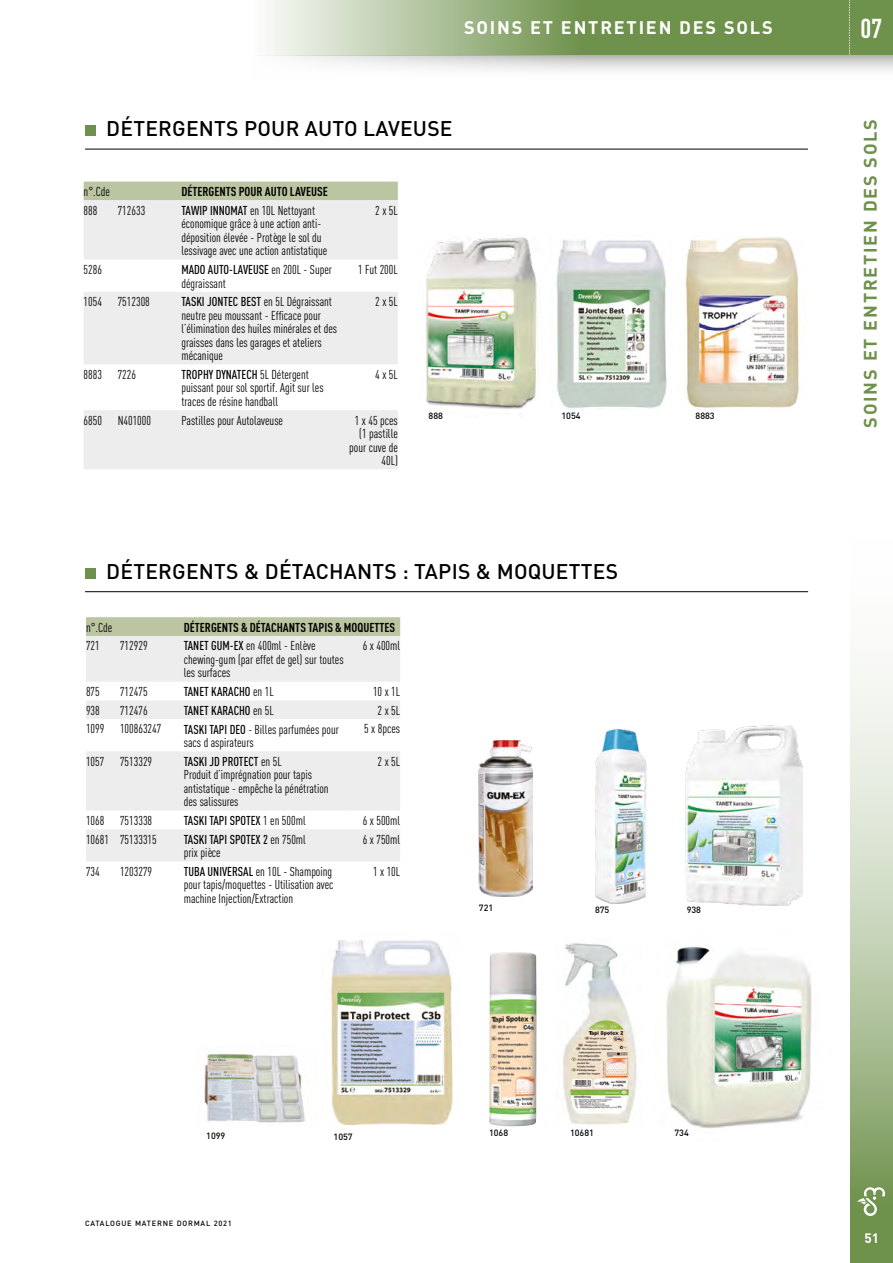
<style>
.page{position:relative;width:893px;height:1263px;background:#fff}
.page>*{position:absolute;margin:0;border:0;box-sizing:border-box;transform-origin:0 0}
.t1{font:700 27px "DIN Cond";color:#fff}
.t2{font:500 21px "DIN";letter-spacing:.01em;color:#000}
.t3{font:700 18px "DIN";letter-spacing:.1em;color:#6e914b}
.t4{font:700 18px "DIN";letter-spacing:.1em;color:#fff}
.t5{font:700 13.5px "DIN";color:#fff}
.t6{font:12.75px/13.5px "DIN Cond";color:#000}
.t7{font:500 12.75px/13.5px "DIN Cond";color:#000}
.t8{font:700 12.75px "DIN Cond";color:#000}
.t9{font:500 9px "DIN";color:#000}
.t10{font:500 7.5px "DIN";letter-spacing:.1em;color:#000}
.s1{font-weight:500}
.s2{font-weight:400}
</style>
<div class="page">
<svg style="left:850px;top:668px;width:43px;height:595px"></svg>
<svg style="left:270px;top:0;width:623px;height:55px;fill:#70924d"></svg>
<svg style="left:849px;top:0;width:1px;height:55px"></svg>
<svg style="left:262px;top:55px;width:631px;height:16px"></svg>
<svg style="left:857px;top:1187px;width:28px;height:29px"></svg>
<img style="left:425px;top:235px;width:112px;height:174px">
<hr style="left:85px;top:149px;width:723px;height:1px;background:#000">
<div style="left:85px;top:126px;width:10px;height:10px;background:#6e914b"></div>
<div style="left:84px;top:182px;width:314px;height:18px;background:#bbc5a1"></div>
<svg style="left:84px;top:200px;width:314px;height:269px;fill:#ededed"></svg>
<img style="left:556px;top:239px;width:111px;height:170px">
<img style="left:685px;top:237px;width:115px;height:172px">
<img style="left:595px;top:729px;width:52px;height:175px">
<img style="left:204px;top:1053px;width:101px;height:70px">
<img style="left:666px;top:946px;width:146px;height:182px">
<img style="left:479px;top:741px;width:53px;height:155px">
<hr style="left:85px;top:591px;width:723px;height:1px;background:#000">
<div style="left:85px;top:568px;width:10px;height:11px;background:#6e914b"></div>
<div style="left:86px;top:617px;width:314px;height:19px;background:#bbc5a1"></div>
<svg style="left:86px;top:636px;width:314px;height:225px;fill:#ededed"></svg>
<img style="left:685px;top:725px;width:117px;height:180px">
<img style="left:489px;top:952px;width:48px;height:174px">
<img style="left:563px;top:943px;width:74px;height:182px">
<img style="left:329px;top:940px;width:124px;height:185px">
<h3 class="t4" style="left:464px;top:16px;width:310px">SOINS ET ENTRETIEN DES SOLS</h3>
<h2 class="t2" style="left:106px;top:114px;width:348px">DÉTERGENTS POUR AUTO LAVEUSE</h2>
<p class="t6" style="left:84px;top:185px;width:28px">n°.Cde</p>
<p class="t8" style="left:181px;top:184px;width:148px">DÉTERGENTS POUR AUTO LAVEUSE</p>
<p class="t6" style="left:84px;top:203px;width:15px">888</p>
<p class="t6" style="left:118px;top:203px;width:29px">712633</p>
<p class="t6" style="left:181px;top:203px;width:147px"><span class="s1">TAWIP INNOMAT</span> en 10L Nettoyant économique grâce à une action anti&shy;déposition élevée - Protège le sol du lessivage avec une action antistatique</p>
<p class="t6" style="left:375px;top:203px;width:24px">2 x 5L</p>
<p class="t6" style="left:84px;top:263px;width:20px">5286</p>
<p class="t6" style="left:181px;top:263px;width:152px"><span class="s1">MADO AUTO-LAVEUSE</span> en 200L - Super dégraissant</p>
<p class="t6" style="left:358px;top:263px;width:41px">1 Fut 200L</p>
<p class="t6" style="left:84px;top:295px;width:68px">1054 7512308</p>
<p class="t6" style="left:181px;top:295px;width:157px"><span class="s1">TASKI JONTEC BEST</span> en 5L Dégraissant neutre peu moussant - Efficace pour l’élimination des huiles minérales et des graisses dans les garages et ateliers mécanique</p>
<p class="t6" style="left:375px;top:295px;width:24px">2 x 5L</p>
<p class="t6" style="left:84px;top:367px;width:54px">8883 7226</p>
<p class="t6" style="left:181px;top:368px;width:144px"><span class="s1">TROPHY DYNATECH</span> 5L Détergent puissant pour sol sportif. Agit sur les traces de résine handball</p>
<p class="t6" style="left:375px;top:367px;width:24px">4 x 5L</p>
<p class="t6" style="left:84px;top:413px;width:69px">6850 N401000</p>
<p class="t6" style="left:181px;top:413px;width:103px">Pastilles pour Autolaveuse</p>
<p class="t6" style="left:349px;top:413px;width:50px;text-align:right">1 x 45 pces (1 pastille pour cuve de<br>40L)</p>
<p class="t9" style="left:429px;top:409px;width:16px">888</p>
<p class="t9" style="left:561px;top:409px;width:21px">1054</p>
<p class="t9" style="left:696px;top:409px;width:21px">8883</p>
<h2 class="t2" style="left:106px;top:557px;width:513px">DÉTERGENTS &amp; DÉTACHANTS : TAPIS &amp; MOQUETTES</h2>
<p class="t6" style="left:86px;top:620px;width:28px">n°.Cde</p>
<p class="t8" style="left:184px;top:619px;width:213px">DÉTERGENTS &amp; DÉTACHANTS TAPIS &amp; MOQUETTES</p>
<p class="t6" style="left:86px;top:639px;width:15px">721</p>
<p class="t6" style="left:120px;top:639px;width:29px">712929</p>
<p class="t6" style="left:184px;top:639px;width:161px"><span class="s1">TANET GUM-EX</span> en 400ml - Enlève chewing-gum (par effet de gel) sur toutes les surfaces</p>
<p class="t6" style="left:363px;top:639px;width:39px">6 x 400ml</p>
<p class="t6" style="left:86px;top:685px;width:15px">875</p>
<p class="t6" style="left:120px;top:685px;width:29px">712475</p>
<p class="t7" style="left:184px;top:685px;width:91px">TANET KARACHO <span class="s2">en 1L</span></p>
<p class="t6" style="left:373px;top:685px;width:29px">10 x 1L</p>
<p class="t6" style="left:86px;top:703px;width:15px">938</p>
<p class="t6" style="left:120px;top:703px;width:29px">712476</p>
<p class="t7" style="left:184px;top:703px;width:91px">TANET KARACHO <span class="s2">en 5L</span></p>
<p class="t6" style="left:378px;top:703px;width:24px">2 x 5L</p>
<p class="t6" style="left:86px;top:722px;width:77px">1099 100863247</p>
<p class="t6" style="left:184px;top:722px;width:157px"><span class="s1">TASKI TAPI DEO</span> - Billes parfumées pour sacs d aspirateurs</p>
<p class="t6" style="left:364px;top:722px;width:37px">5 x 8pces</p>
<p class="t6" style="left:86px;top:754px;width:68px">1057 7513329</p>
<p class="t6" style="left:184px;top:754px;width:146px"><span class="s1">TASKI JD PROTECT</span> en 5L<br>Produit d’imprégnation pour tapis antistatique - empêche la pénétration des salissures</p>
<p class="t6" style="left:378px;top:754px;width:24px">2 x 5L</p>
<p class="t6" style="left:86px;top:813px;width:68px">1068 7513338</p>
<p class="t7" style="left:184px;top:813px;width:123px">TASKI TAPI SPOTEX <span class="s2">1 en 500ml</span></p>
<p class="t6" style="left:363px;top:813px;width:39px">6 x 500ml</p>
<p class="t6" style="left:86px;top:832px;width:72px">10681 75133315</p>
<p class="t7" style="left:184px;top:832px;width:124px">TASKI TAPI SPOTEX 2 <span class="s2">en 750ml prix pièce</span></p>
<p class="t6" style="left:363px;top:832px;width:39px">6 x 750ml</p>
<p class="t6" style="left:86px;top:864px;width:15px">734</p>
<p class="t6" style="left:120px;top:864px;width:34px">1203279</p>
<p class="t6" style="left:184px;top:864px;width:151px;text-align:justify"><span class="s1">TUBA UNIVERSAL</span> en 10L - Shampoing pour tapis/moquettes - Utilisation avec machine Injection/Extraction</p>
<p class="t6" style="left:373px;top:864px;width:29px">1 x 10L</p>
<p class="t9" style="left:479px;top:902px;width:16px">721</p>
<p class="t9" style="left:595px;top:903px;width:16px">875</p>
<p class="t9" style="left:687px;top:903px;width:16px">938</p>
<p class="t9" style="left:206px;top:1129px;width:21px">1099</p>
<p class="t10" style="left:85px;top:1218px;width:148px">CATALOGUE MATERNE DORMAL 2021</p>
<p class="t9" style="left:334px;top:1130px;width:21px">1057</p>
<p class="t9" style="left:489px;top:1127px;width:21px">1068</p>
<p class="t9" style="left:570px;top:1127px;width:25px">10681</p>
<p class="t9" style="left:674px;top:1127px;width:16px">734</p>
<h1 class="t1" style="left:861px;top:11px;width:23px">07</h1>
<h3 class="t3" style="left:858px;top:428px;width:310px;rotate:-90deg">SOINS ET ENTRETIEN DES SOLS</h3>
<p class="t5" style="left:864px;top:1229px;width:16px">51</p>
</div>
